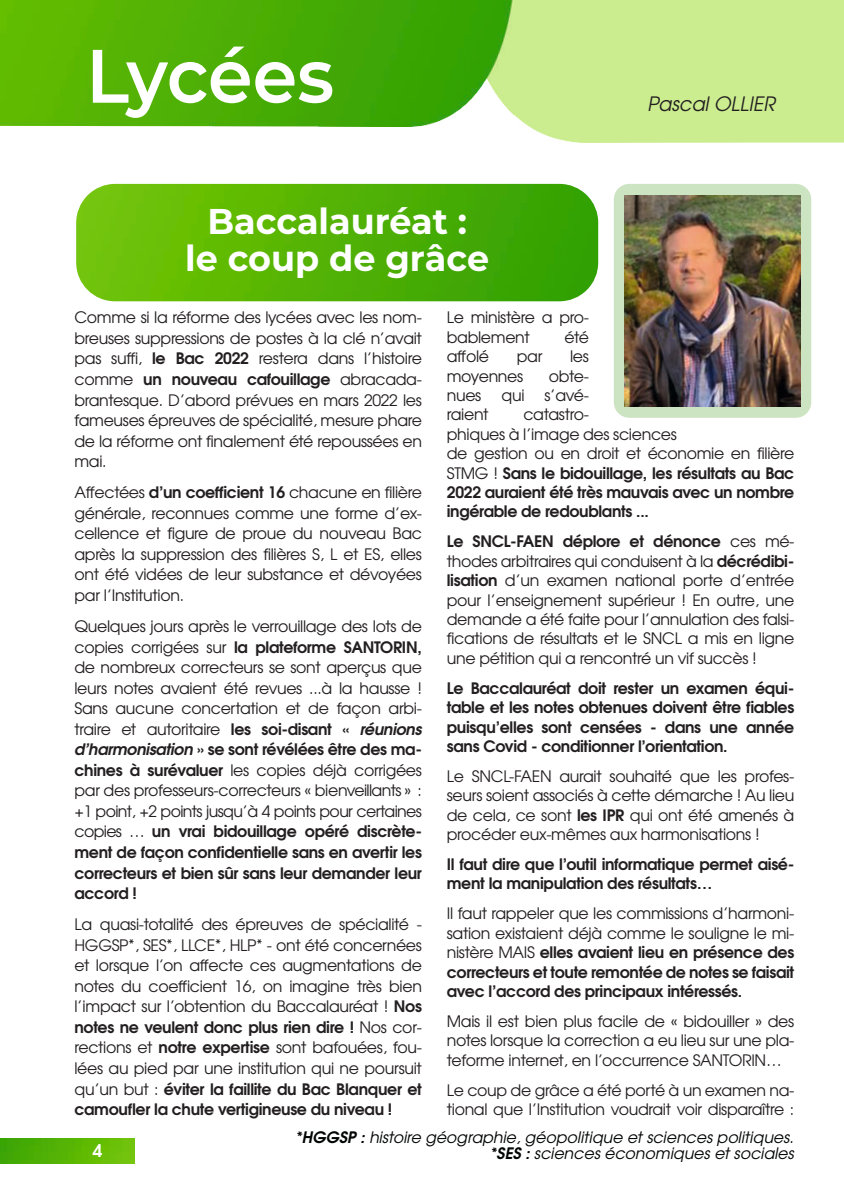
<style>
.page{position:relative;width:844px;height:1191px;background:#fff}
.page>*{position:absolute;margin:0;border:0;box-sizing:border-box;transform-origin:0 0}
.t1{font:600 75.42px "Montserrat";letter-spacing:-.01em;color:#fff;scale:.95 1}
.t2{font:700 35.88px/36.6px "Montserrat";color:#fff;text-align:center}
.t3{font:italic 19.78px "Te X Gyre Adventor";color:#231f20}
.t4{font:700 17.5px "Te X Gyre Adventor";color:#fff}
.t5{font:15.75px/20.5px "Te X Gyre Adventor";letter-spacing:-.02em;color:#231f20;text-align:justify}
.t6{font:700 15.75px/19.4px "Te X Gyre Adventor";letter-spacing:-.02em;color:#231f20}
.t7{font:italic 15.75px/15.8px "Te X Gyre Adventor";color:#030505;text-align:right}
.s1{font-weight:700}
.s2{font-weight:700;font-style:italic}
.s3{font-weight:400}
</style>
<div class="page">
<img style="left:0;top:1138px;width:134px;height:25px">
<img style="left:0;top:0;width:514px;height:126px">
<svg style="left:613px;top:184px;width:198px;height:234px;background:#cbe0c1"></svg>
<img style="left:624px;top:196px;width:176px;height:210px">
<img style="left:76px;top:184px;width:522px;height:117px">
<h1 class="t1" style="left:86px;top:30px;width:262px">Lycées</h1>
<h2 class="t2" style="left:185px;top:203px;width:305px">Baccalauréat :<br>le coup de grâce</h2>
<p class="t3" style="left:647px;top:95px;width:129px">Pascal OLLIER</p>
<p class="t5" style="left:74px;top:308px;width:349px">Comme si la réforme des lycées avec les nom&shy;breuses suppressions de postes à la clé n’avait pas suffi, <span class="s1">le Bac 2022</span> restera dans l’histoire comme <span class="s1">un nouveau cafouillage</span> abracada&shy;brantesque. D’abord prévues en mars 2022 les fameuses épreuves de spécialité, mesure phare de la réforme ont finalement été repoussées en mai.</p>
<p class="t5" style="left:74px;top:483px;width:349px">Affectées <span class="s1">d’un coefficient 16</span> chacune en filière générale, reconnues comme une forme d’ex&shy;cellence et figure de proue du nouveau Bac après la suppression des filières S, L et ES, elles ont été vidées de leur substance et dévoyées par l’Institution.</p>
<p class="t5" style="left:74px;top:617px;width:349px">Quelques jours après le verrouillage des lots de copies corrigées sur <span class="s1">la plateforme SANTORIN, </span>de nombreux correcteurs se sont aperçus que leurs notes avaient été revues ...à la hausse !<br>Sans aucune concertation et de façon arbi&shy;traire et autoritaire <span class="s1">les soi-disant «</span> <span class="s2">réunions d’harmonisation</span> <span class="s1">» se sont révélées être des ma&shy;chines à surévaluer</span> les copies déjà corrigées par des professeurs-correcteurs « bienveillants » : +1 point, +2 points jusqu’à 4 points pour certaines copies … <span class="s1">un vrai bidouillage opéré discrète&shy;ment de façon confidentielle sans en avertir les correcteurs et bien sûr sans leur demander leur accord !</span></p>
<p class="t5" style="left:74px;top:915px;width:349px">La quasi-totalité des épreuves de spécialité - HGGSP*, SES*, LLCE*, HLP* - ont été concernées et lorsque l’on affecte ces augmentations de notes du coefficient 16, on imagine très bien l’impact sur l’obtention du Baccalauréat ! <span class="s1">Nos notes ne veulent donc plus rien dire !</span> Nos cor&shy;rections et <span class="s1">notre expertise</span> sont bafouées, fou&shy;lées au pied par une institution qui ne poursuit qu’un but : <span class="s1">éviter la faillite du Bac Blanquer et camoufler la chute vertigineuse du niveau !</span></p>
<p class="t5" style="left:446px;top:309px;width:144px;line-height:19.4px">Le ministère a pro&shy;bablement</p>
<p class="t5" style="left:564px;top:328px;width:26px">été</p>
<p class="t5" style="left:446px;top:347px;width:44px">affolé</p>
<p class="t5" style="left:516px;top:347px;width:27px">par</p>
<p class="t5" style="left:570px;top:347px;width:20px">les</p>
<p class="t5" style="left:446px;top:366px;width:78px">moyennes</p>
<p class="t5" style="left:548px;top:366px;width:42px">obte-</p>
<p class="t5" style="left:446px;top:386px;width:36px">nues</p>
<p class="t5" style="left:501px;top:386px;width:25px">qui</p>
<p class="t5" style="left:544px;top:386px;width:46px">s’avé-</p>
<p class="t5" style="left:446px;top:405px;width:43px">raient</p>
<p class="t6" style="left:446px;top:406px;width:349px;text-indent:76px"><span class="s3">catastro-<br>phiques à l’image des sciences<br>de gestion ou en droit et économie en filière STMG !</span> Sans le bidouillage, les résultats au Bac 2022 auraient été très mauvais avec un nombre ingérable de redoublants ...</p>
<p class="t5" style="left:446px;top:533px;width:349px;line-height:19.4px"><span class="s1">Le SNCL-FAEN déplore et dénonce</span> ces mé&shy;thodes arbitraires qui conduisent à la <span class="s1">décrédibi&shy;lisation</span> d’un examen national porte d’entrée pour l’enseignement supérieur ! En outre, une demande a été faite pour l’annulation des falsi&shy;fications de résultats et le SNCL a mis en ligne une pétition qui a rencontré un vif succès !</p>
<p class="t6" style="left:446px;top:679px;width:349px;text-align:justify">Le Baccalauréat doit rester un examen équi&shy;table et les notes obtenues doivent être fiables puisqu’elles sont censées - dans une année sans Covid - conditionner l’orientation.</p>
<p class="t5" style="left:446px;top:767px;width:349px;line-height:19.4px">Le SNCL-FAEN aurait souhaité que les profes&shy;seurs soient associés à cette démarche ! Au lieu de cela, ce sont <span class="s1">les IPR</span> qui ont été amenés à procéder eux-mêmes aux harmonisations !</p>
<p class="t6" style="left:446px;top:855px;width:349px">Il faut dire que l’outil informatique permet aisé&shy;ment la manipulation des résultats…</p>
<p class="t6" style="left:446px;top:904px;width:349px;text-align:justify"><span class="s3">Il faut rappeler que les commissions d’harmoni&shy;sation existaient déjà comme le souligne le mi&shy;nistère MAIS</span> elles avaient lieu en présence des correcteurs et toute remontée de notes se faisait avec l’accord des principaux intéressés.</p>
<p class="t5" style="left:446px;top:1012px;width:349px;line-height:19.4px">Mais il est bien plus facile de « bidouiller » des notes lorsque la correction a eu lieu sur une pla&shy;teforme internet, en l’occurrence SANTORIN…</p>
<p class="t5" style="left:446px;top:1081px;width:349px;line-height:19.4px">Le coup de grâce a été porté à un examen na&shy;tional que l’Institution voudrait voir disparaître :</p>
<p class="t4" style="left:93px;top:1142px;width:11px">4</p>
<p class="t7" style="left:295px;top:1130px;width:500px"><span class="s1">*HGGSP :</span> histoire géographie, géopolitique et sciences politiques. <span class="s1">*SES :</span> sciences économiques et sociales</p>
</div>
